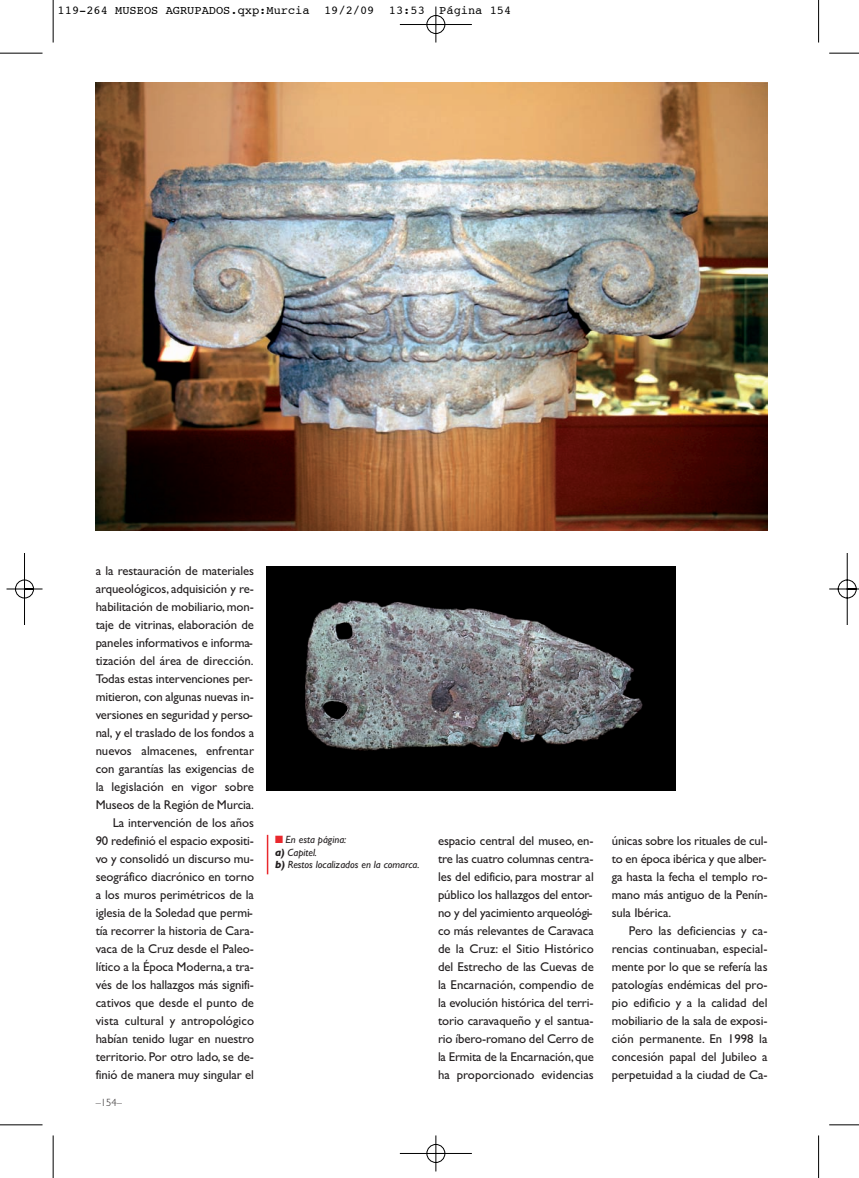
<style>
.page{position:relative;width:859px;height:1178px;background:#fff}
.page>*{position:absolute;margin:0;border:0;box-sizing:border-box;transform-origin:0 0}
.t1{font:12.75px/18px "Gill Sans";letter-spacing:-.005em;color:#231f20;text-align:justify}
.t2{font:12px "Courier";color:#000}
.t3{font:italic 10.5px/12.5px "Gill Sans";color:#231f20}
.t4{font:300 10.5px "Gill Sans";color:#231f20}
.s1{color:#e9282d}
.s2{font-weight:700}
</style>
<div class="page">
<hr style="left:53px;top:0;width:1px;height:43px;background:#000">
<hr style="left:0;top:53px;width:43px;height:1px;background:#000">
<hr style="left:818px;top:0;width:1px;height:43px;background:#000">
<hr style="left:53px;top:1135px;width:1px;height:43px;background:#000">
<hr style="left:0;top:1124px;width:43px;height:1px;background:#000">
<hr style="left:818px;top:1135px;width:1px;height:43px;background:#000">
<img style="left:6px;top:6px;width:853px;height:1166px">
<p class="t2" style="left:58px;top:4px;width:455px">119-264 MUSEOS AGRUPADOS.qxp:Murcia 19/2/09 13:53 Página 154</p>
<p class="t1" style="left:96px;top:563px;width:160px;text-align:right">a la restauración de materiales arqueológicos, adquisición y re&shy;habilitación de mobiliario, mon&shy;taje de vitrinas, elaboración de paneles informativos e informa&shy;tización del área de dirección.<br>Todas estas intervenciones per&shy;mitieron, con algunas nuevas in&shy;versiones en seguridad y perso&shy;nal, y el traslado de los fondos a nuevos almacenes, enfrentar con garantías las exigencias de la legislación en vigor sobre<br>Museos de la Región de Murcia.<br>La intervención de los años<br>90 redefinió el espacio expositi&shy;vo y consolidó un discurso mu&shy;seográfico diacrónico en torno a los muros perimétricos de la iglesia de la Soledad que permi&shy;tía recorrer la historia de Cara&shy;vaca de la Cruz desde el Paleo&shy;lítico a la Época Moderna, a tra&shy;vés de los hallazgos más signifi&shy;cativos que desde el punto de vista cultural y antropológico habían tenido lugar en nuestro territorio. Por otro lado, se de&shy;finió de manera muy singular el</p>
<p class="t4" style="left:96px;top:1099px;width:28px">–154–</p>
<p class="t3" style="left:275px;top:835px;width:146px"><span class="s1">■</span> En esta página:<br><span class="s2">a)</span> Capitel.<br><span class="s2">b)</span> Restos localizados en la comarca.</p>
<p class="t1" style="left:438px;top:833px;width:157px">espacio central del museo, en&shy;tre las cuatro columnas centra&shy;les del edificio, para mostrar al público los hallazgos del entor&shy;no y del yacimiento arqueológi&shy;co más relevantes de Caravaca de la Cruz: el Sitio Histórico del Estrecho de las Cuevas de la Encarnación, compendio de la evolución histórica del terri&shy;torio caravaqueño y el santua&shy;rio íbero-romano del Cerro de la Ermita de la Encarnación, que ha proporcionado evidencias</p>
<p class="t1" style="left:612px;top:833px;width:157px">únicas sobre los rituales de cul&shy;to en época ibérica y que alber&shy;ga hasta la fecha el templo ro&shy;mano más antiguo de la Penín&shy;sula Ibérica.</p>
<p class="t1" style="left:612px;top:923px;width:157px;text-indent:17px">Pero las deficiencias y ca&shy;rencias continuaban, especial&shy;mente por lo que se refería las patologías endémicas del pro&shy;pio edificio y a la calidad del mobiliario de la sala de exposi&shy;ción permanente. En 1998 la concesión papal del Jubileo a perpetuidad a la ciudad de Ca-</p>
</div>
